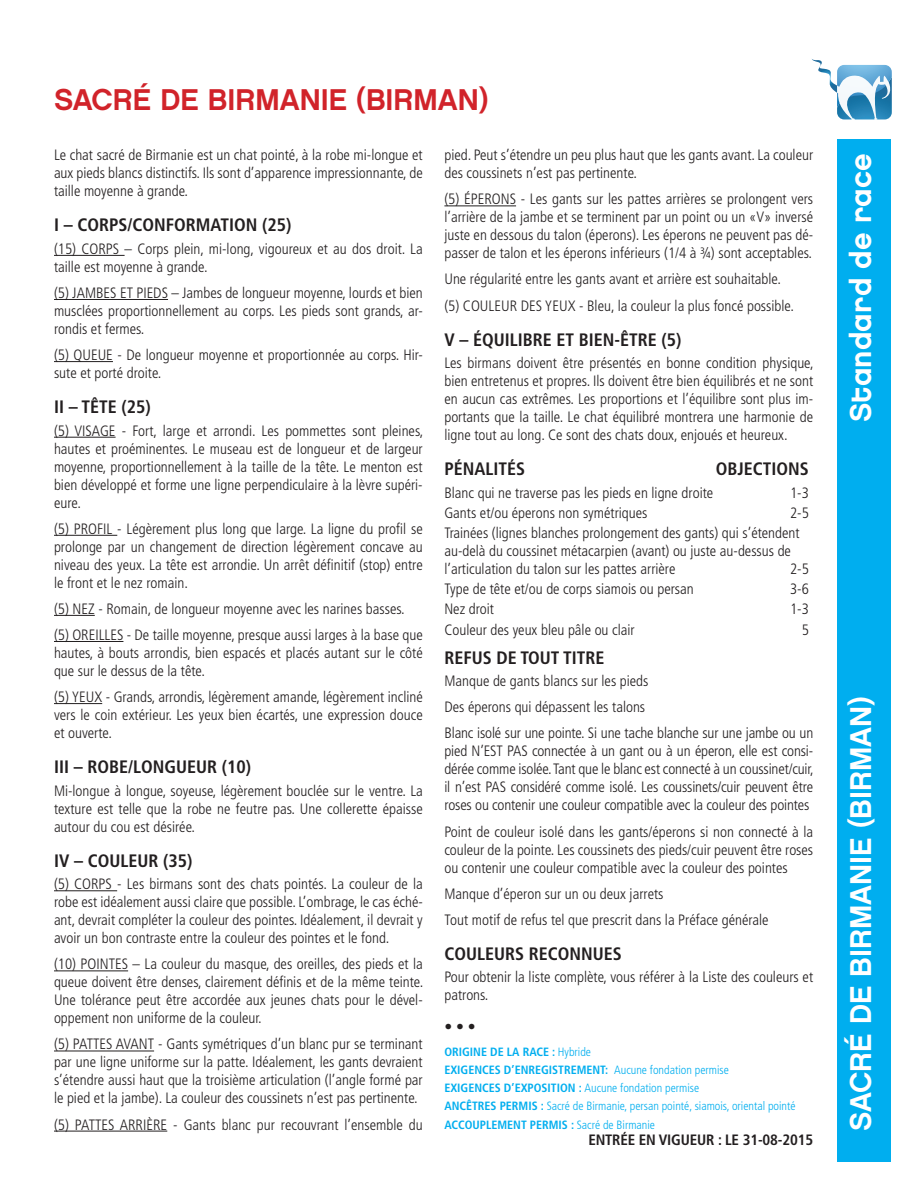
<style>
.page{position:relative;width:918px;height:1188px;background:#fff}
.page>*{position:absolute;margin:0;border:0;box-sizing:border-box;transform-origin:0 0}
.t1{font:30px "Chalet New York Nineteen Eighty";color:#fff}
.t2{font:30px "Chalet New York Nineteen Eighty";color:#d1232a}
.t3{font:700 condensed 18px "Frutiger";color:#231f20}
.t4{font:300 condensed 15.75px "Frutiger";color:#231f20}
.t5{font:300 condensed 15px/18px "Frutiger";color:#231f20;text-align:justify}
.t6{font:700 condensed 15px "Frutiger";letter-spacing:-.01em;color:#231f20}
.t7{font:300 condensed 12px/18.3px "Frutiger";color:#00aeef}
.s1{font-weight:700}
</style>
<div class="page">
<div style="left:837px;top:139px;width:54px;height:1023px;background:#00aeef"></div>
<hr style="left:54px;top:255px;width:71px;height:1px;background:#231f20">
<hr style="left:54px;top:299px;width:114px;height:1px;background:#231f20">
<hr style="left:54px;top:361px;width:59px;height:1px;background:#231f20">
<hr style="left:54px;top:437px;width:62px;height:1px;background:#231f20">
<hr style="left:54px;top:535px;width:63px;height:1px;background:#231f20">
<hr style="left:54px;top:615px;width:41px;height:1px;background:#231f20">
<hr style="left:54px;top:641px;width:69px;height:1px;background:#231f20">
<hr style="left:54px;top:703px;width:48px;height:1px;background:#231f20">
<hr style="left:54px;top:890px;width:63px;height:1px;background:#231f20">
<hr style="left:54px;top:971px;width:74px;height:1px;background:#231f20">
<hr style="left:54px;top:1051px;width:100px;height:1px;background:#231f20">
<hr style="left:54px;top:1131px;width:113px;height:1px;background:#231f20">
<hr style="left:444px;top:206px;width:72px;height:1px;background:#231f20">
<svg style="left:812px;top:59px;width:80px;height:61px"></svg>
<h1 class="t2" style="left:54px;top:81px;width:436px">SACRÉ DE BIRMANIE (BIRMAN)</h1>
<p class="t5" style="left:54px;top:146px;width:370px">Le chat sacré de Birmanie est un chat pointé, à la robe mi-longue et aux pieds blancs distinctifs. Ils sont d’apparence impressionnante, de taille moyenne à grande.</p>
<p class="t3" style="left:54px;top:214px;width:239px">I – CORPS/CONFORMATION (25)</p>
<p class="t5" style="left:54px;top:240px;width:370px">(15) CORPS – Corps plein, mi-long, vigoureux et au dos droit. La taille est moyenne à grande.</p>
<p class="t5" style="left:54px;top:284px;width:370px">(5) JAMBES ET PIEDS – Jambes de longueur moyenne, lourds et bien musclées proportionnellement au corps. Les pieds sont grands, ar&shy;rondis et fermes.</p>
<p class="t5" style="left:54px;top:346px;width:370px">(5) QUEUE - De longueur moyenne et proportionnée au corps. Hir&shy;sute et porté droite.</p>
<p class="t3" style="left:54px;top:396px;width:98px">II – TÊTE (25)</p>
<p class="t5" style="left:54px;top:422px;width:371px">(5) VISAGE - Fort, large et arrondi. Les pommettes sont pleines, hautes et proéminentes. Le museau est de longueur et de largeur moyenne, proportionnellement à la taille de la tête. Le menton est bien développé et forme une ligne perpendiculaire à la lèvre supéri&shy;eure.</p>
<p class="t5" style="left:54px;top:520px;width:370px">(5) PROFIL - Légèrement plus long que large. La ligne du profil se prolonge par un changement de direction légèrement concave au niveau des yeux. La tête est arrondie. Un arrêt définitif (stop) entre le front et le nez romain.</p>
<p class="t5" style="left:54px;top:596px;width:370px;line-height:26.1px">(5) NEZ - Romain, de longueur moyenne avec les narines basses. (5) OREILLES - De taille moyenne, presque aussi larges à la base que</p>
<p class="t5" style="left:54px;top:644px;width:370px">hautes, à bouts arrondis, bien espacés et placés autant sur le côté que sur le dessus de la tête.</p>
<p class="t5" style="left:54px;top:688px;width:370px">(5) YEUX - Grands, arrondis, légèrement amande, légèrement incliné vers le coin extérieur. Les yeux bien écartés, une expression douce et ouverte.</p>
<p class="t3" style="left:54px;top:756px;width:199px">III – ROBE/LONGUEUR (10)</p>
<p class="t5" style="left:54px;top:782px;width:370px">Mi-longue à longue, soyeuse, légèrement bouclée sur le ventre. La texture est telle que la robe ne feutre pas. Une collerette épaisse autour du cou est désirée.</p>
<p class="t3" style="left:54px;top:850px;width:140px">IV – COULEUR (35)</p>
<p class="t5" style="left:54px;top:875px;width:370px">(5) CORPS - Les birmans sont des chats pointés. La couleur de la robe est idéalement aussi claire que possible. L’ombrage, le cas éché&shy;ant, devrait compléter la couleur des pointes. Idéalement, il devrait y avoir un bon contraste entre la couleur des pointes et le fond.</p>
<p class="t5" style="left:54px;top:955px;width:371px">(10) POINTES – La couleur du masque, des oreilles, des pieds et la queue doivent être denses, clairement définis et de la même teinte.<br>Une tolérance peut être accordée aux jeunes chats pour le dével&shy;oppement non uniforme de la couleur.</p>
<p class="t5" style="left:54px;top:1036px;width:370px">(5) PATTES AVANT - Gants symétriques d’un blanc pur se terminant par une ligne uniforme sur la patte. Idéalement, les gants devraient s’étendre aussi haut que la troisième articulation (l’angle formé par le pied et la jambe). La couleur des coussinets n’est pas pertinente.</p>
<p class="t5" style="left:54px;top:1116px;width:370px">(5) PATTES ARRIÈRE - Gants blanc pur recouvrant l’ensemble du</p>
<p class="t5" style="left:444px;top:146px;width:370px">pied. Peut s’étendre un peu plus haut que les gants avant. La couleur des coussinets n’est pas pertinente.</p>
<p class="t5" style="left:444px;top:190px;width:370px">(5) ÉPERONS - Les gants sur les pattes arrières se prolongent vers l’arrière de la jambe et se terminent par un point ou un «V» inversé juste en dessous du talon (éperons). Les éperons ne peuvent pas dé&shy;passer de talon et les éperons inférieurs (1/4 à ¾) sont acceptables.</p>
<p class="t5" style="left:444px;top:266px;width:351px;line-height:26.1px">Une régularité entre les gants avant et arrière est souhaitable. (5) COULEUR DES YEUX - Bleu, la couleur la plus foncé possible.</p>
<p class="t3" style="left:444px;top:329px;width:239px">V – ÉQUILIBRE ET BIEN-ÊTRE (5)</p>
<p class="t5" style="left:444px;top:354px;width:371px">Les birmans doivent être présentés en bonne condition physique, bien entretenus et propres. Ils doivent être bien équilibrés et ne sont en aucun cas extrêmes. Les proportions et l’équilibre sont plus im&shy;portants que la taille. Le chat équilibré montrera une harmonie de ligne tout au long. Ce sont des chats doux, enjoués et heureux.</p>
<p class="t3" style="left:444px;top:458px;width:82px">PÉNALITÉS</p>
<p class="t3" style="left:716px;top:458px;width:95px">OBJECTIONS</p>
<p class="t5" style="left:444px;top:484px;width:270px">Blanc qui ne traverse pas les pieds en ligne droite</p>
<p class="t5" style="left:790px;top:484px;width:20px">1-3</p>
<p class="t5" style="left:444px;top:504px;width:205px">Gants et/ou éperons non symétriques</p>
<p class="t5" style="left:444px;top:503px;width:366px;line-height:20.1px;text-indent:346px">2-5<br>Trainées (lignes blanches prolongement des gants) qui s’étendent</p>
<p class="t5" style="left:444px;top:542px;width:348px">au-delà du coussinet métacarpien (avant) ou juste au-dessus de l’articulation du talon sur les pattes arrière</p>
<p class="t5" style="left:790px;top:560px;width:20px">2-5</p>
<p class="t5" style="left:444px;top:580px;width:251px">Type de tête et/ou de corps siamois ou persan</p>
<p class="t5" style="left:790px;top:580px;width:20px">3-6</p>
<p class="t5" style="left:444px;top:600px;width:51px">Nez droit</p>
<p class="t5" style="left:790px;top:600px;width:20px">1-3</p>
<p class="t5" style="left:444px;top:621px;width:192px">Couleur des yeux bleu pâle ou clair</p>
<p class="t5" style="left:802px;top:621px;width:9px">5</p>
<p class="t3" style="left:444px;top:647px;width:162px">REFUS DE TOUT TITRE</p>
<p class="t5" style="left:444px;top:668px;width:370px;line-height:26.1px;text-align:left">Manque de gants blancs sur les pieds<br>Des éperons qui dépassent les talons<br>Blanc isolé sur une pointe. Si une tache blanche sur une jambe ou un</p>
<p class="t5" style="left:444px;top:742px;width:371px">pied N’EST PAS connectée à un gant ou à un éperon, elle est consi&shy;dérée comme isolée. Tant que le blanc est connecté à un coussinet/cuir, il n’est PAS considéré comme isolé. Les coussinets/cuir peuvent être roses ou contenir une couleur compatible avec la couleur des pointes</p>
<p class="t5" style="left:444px;top:823px;width:370px">Point de couleur isolé dans les gants/éperons si non connecté à la couleur de la pointe. Les coussinets des pieds/cuir peuvent être roses ou contenir une couleur compatible avec la couleur des pointes</p>
<p class="t5" style="left:444px;top:881px;width:326px;line-height:26.1px">Manque d’éperon sur un ou deux jarrets<br>Tout motif de refus tel que prescrit dans la Préface générale</p>
<p class="t3" style="left:444px;top:943px;width:179px">COULEURS RECONNUES</p>
<p class="t5" style="left:444px;top:968px;width:370px">Pour obtenir la liste complète, vous référer à la Liste des couleurs et patrons.</p>
<p class="t4" style="left:444px;top:1018px;width:33px">• • •</p>
<p class="t7" style="left:444px;top:1042px;width:353px"><span class="s1">ORIGINE DE LA RACE :</span> Hybride<br><span class="s1">EXIGENCES D’ENREGISTREMENT:</span> Aucune fondation permise<br><span class="s1">EXIGENCES D’EXPOSITION :</span> Aucune fondation permise<br><span class="s1">ANCÊTRES PERMIS :</span> Sacré de Birmanie, persan pointé, siamois, oriental pointé <span class="s1">ACCOUPLEMENT PERMIS :</span> Sacré de Birmanie</p>
<p class="t6" style="left:588px;top:1131px;width:16px">ENTRÉE</p>
<p class="t6" style="left:639px;top:1131px;width:29px">EN VIGUEUR</p>
<p class="t6" style="left:718px;top:1131px;width:97px">: LE 31-08-2015</p>
<h1 class="t1" style="left:842px;top:422px;width:270px;rotate:-90deg">STANDARD DE RACE</h1>
<h1 class="t1" style="left:842px;top:1131px;width:436px;rotate:-90deg">SACRÉ DE BIRMANIE (BIRMAN)</h1>
</div>
